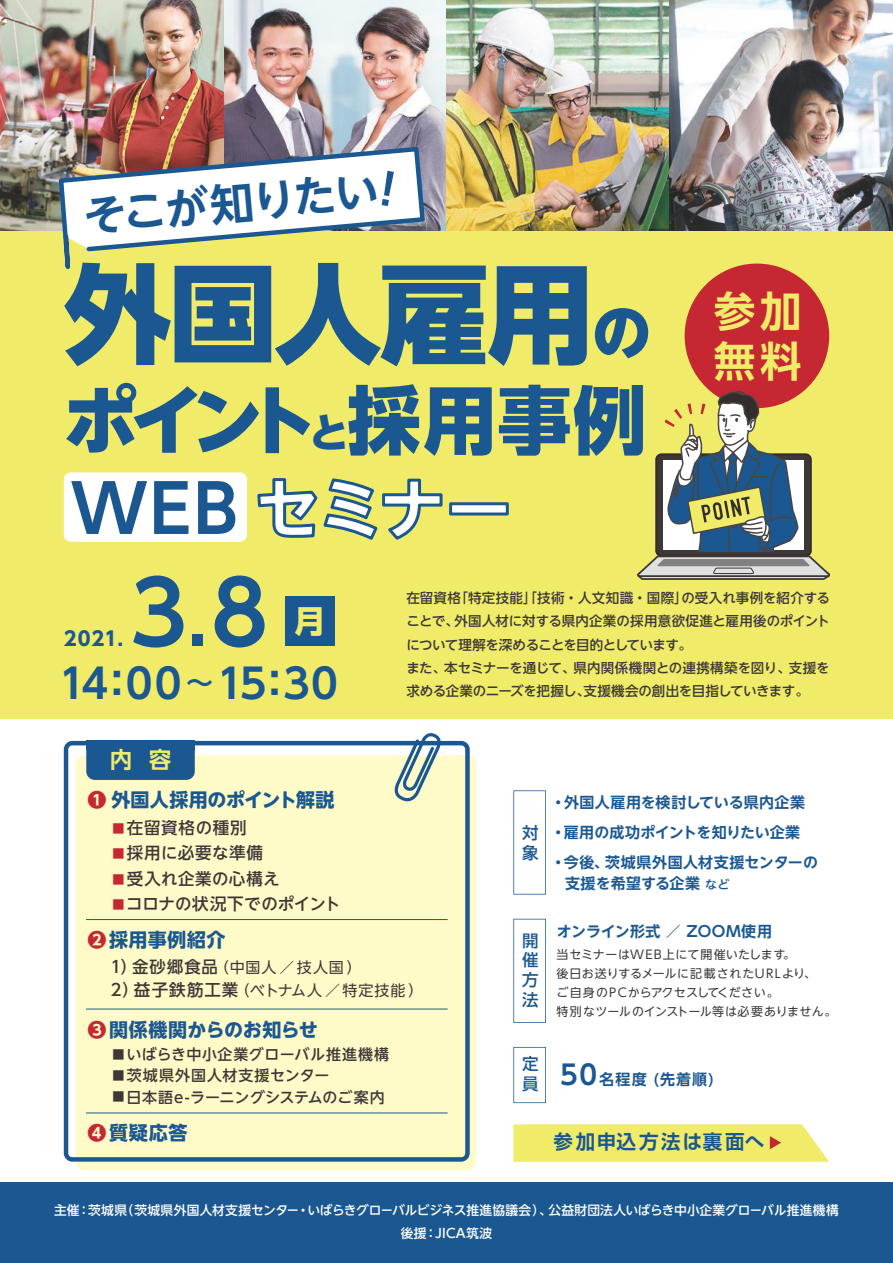
<style>
.page{position:relative;width:893px;height:1263px;background:#fff}
.page>*{position:absolute;margin:0;border:0;box-sizing:border-box;transform-origin:0 0}
.t1{font:800 108.15px "UD Shin Go NT Pr 6 N";letter-spacing:-.025em;color:#1b5892}
.t2{font:700 86.7px "UD Shin Go NT Pr 6 N De";color:#1b5892}
.t3{font:800 74.25px "UD Shin Go NT Pr 6 N";letter-spacing:-.055em;color:#1b5892}
.t4{font:700 66.3px "UD Shin Go NT Pr 6 N";color:#fff}
.t5{font:700 43.5px "UD Shin Go NT Pr 6 N De";color:#1b5892}
.t6{font:700 41.7px/49.9px "UD Shin Go NT Pr 6 N De";color:#f0ec6a}
.t7{font:700 40.65px "UD Shin Go NT Pr 6 N De";letter-spacing:-.035em;color:#1b5892}
.t8{font:700 31.5px "UD Shin Go NT Pr 6 N";color:#f0ec6a}
.t9{font:700 22.5px "UD Shin Go NT Pr 6 N De";color:#f0ec6a}
.t10{font:700 19.5px "Shin Go Pr 6 N De";letter-spacing:.115em;color:#1b5892}
.t11{font:700 19.5px "UD Shin Go NT Pr 6 N";color:#1b5892}
.t12{font:700 19.05px "UD Shin Go NT Pr 6 N";letter-spacing:.015em;color:#1b5892}
.t13{font:700 19.05px "UD Shin Go NT Pr 6 N";letter-spacing:-.01em;color:#1b5892}
.t14{font:500 16.5px "UD Shin Go NT Pr 6 N";letter-spacing:.035em;color:#3d3837}
.t15{font:500 16.5px "UD Shin Go NT Pr 6 N";letter-spacing:.005em;color:#3d3837}
.t16{font:500 16.5px/19.8px "UD Shin Go NT Pr 6 N";color:#1b5892}
.t17{font:700 15px/29.7px "UD Shin Go NT Pr 6 N De";letter-spacing:.015em;color:#1b5892}
.t18{font:15px/23.4px "UD Shin Go NT Pr 6 N";letter-spacing:.055em;color:#3d3837}
.t19{font:500 15px "UD Shin Go NT Pr 6 N";letter-spacing:.01em;color:#3d3837}
.t20{font:500 15px "UD Shin Go NT Pr 6 N";letter-spacing:.03em;color:#3d3837}
.t21{font:500 15px "UD Shin Go NT Pr 6 N";letter-spacing:.06em;color:#3d3837}
.t22{font:500 13.5px/23.4px "UD Shin Go NT Pr 6 N";letter-spacing:-.005em;color:#3d3837}
.t23{font:500 12.75px/23px "UD Shin Go NT Pr 6 N";color:#fff;text-align:center}
.t24{font:12px/19.2px "UD Shin Go NT Pr 6 N";letter-spacing:.035em;color:#3d3837}
.s1{font-size:60px}
.s2{font-size:40.5px}
.s3{font-family:"UD Shin Go NT Pr 6 N De";color:#1b5892}
.s4{font-size:30.15px}
.s5{color:#c52833}
.s6{font-size:12px;color:#c52833}
.s7{font-family:"UD Shin Go NT Pr 6 N";font-weight:500;font-size:12px}
.s8{font-weight:500;font-size:16.5px}
.s9{font-size:12px}
.s10{font-size:27px}
</style>
<div class="page">
<img style="left:223px;top:0;width:447px;height:231px">
<img style="left:670px;top:0;width:223px;height:231px">
<img style="left:0;top:0;width:223px;height:231px">
<div style="left:76px;top:755px;width:400px;height:415px;background:#fffbc8;border-radius:9px"></div>
<svg style="left:64px;top:741px;width:406px;height:421px"></svg>
<div style="left:0;top:1182px;width:893px;height:81px;background:#1b5892"></div>
<div style="left:0;top:231px;width:893px;height:487px;background:#f0ec6a"></div>
<div style="left:685px;top:264px;width:144px;height:144px;background:#c52833;border-radius:50%"></div>
<hr style="left:86px;top:919px;width:362px;height:1px;background:#1b5892">
<hr style="left:86px;top:1112px;width:362px;height:1px;background:#1b5892">
<svg style="left:513px;top:1047px;width:33px;height:56px"></svg>
<svg style="left:513px;top:1124px;width:316px;height:38px;background:#f0eb72"></svg>
<svg style="left:513px;top:790px;width:33px;height:104px"></svg>
<svg style="left:513px;top:919px;width:33px;height:104px"></svg>
<svg style="left:427px;top:493px;width:16px;height:14px"></svg>
<div style="left:449px;top:502px;width:60px;height:13px;border:3px solid #1b5892"></div>
<svg style="left:637px;top:390px;width:193px;height:190px"></svg>
<svg style="left:392px;top:733px;width:50px;height:68px"></svg>
<svg style="left:56px;top:144px;width:371px;height:502px"></svg>
<div style="left:86px;top:741px;width:109px;height:39px;background:#1b5892;border-radius:9px"></div>
<div style="left:86px;top:741px;width:109px;height:9px;background:#1b5892"></div>
<hr style="left:86px;top:1009px;width:362px;height:1px;background:#1b5892">
<svg style="left:382px;top:170px;width:12px;height:36px"></svg>
<h3 class="t5" style="left:80px;top:181px;width:297px;rotate:-5deg">そこが知りたい</h3>
<h1 class="t1" style="left:64px;top:225px;width:589px">外国人雇用<span class="s1">の</span></h1>
<h3 class="t3" style="left:64px;top:359px;width:585px">ポイント<span class="s2">と</span>採用事例</h3>
<h3 class="t4" style="left:71px;top:455px;width:443px"><span class="s3">WEB</span> セミナー</h3>
<h3 class="t6" style="left:714px;top:285px;width:89px">参加無料</h3>
<h3 class="t11" style="left:64px;top:623px;width:61px">2021.</h3>
<h2 class="t2" style="left:130px;top:543px;width:140px">3 8</h2>
<h3 class="t8" style="left:294px;top:595px;width:33px">月</h3>
<h3 class="t7" style="left:59px;top:650px;width:280px">14:00<span class="s4">～</span>15:30</h3>
<h3 class="t9" style="left:110px;top:741px;width:63px">内 容</h3>
<h3 class="t13" style="left:88px;top:784px;width:249px"><span class="s5">❶</span> 外国人採用のポイント解説</h3>
<p class="t14" style="left:112px;top:814px;width:136px"><span class="s6">■</span> 在留資格の種別</p>
<p class="t14" style="left:112px;top:840px;width:152px"><span class="s6">■</span> 採用に必要な準備</p>
<p class="t14" style="left:112px;top:865px;width:169px"><span class="s6">■</span> 受入れ企業の心構え</p>
<p class="t15" style="left:112px;top:891px;width:230px"><span class="s6">■</span>コロナの状況下でのポイント</p>
<p class="t22" style="left:406px;top:586px;width:425px">在留資格「特定技能」「技術・人文知識・国際」の受入れ事例を紹介することで、外国人材に対する県内企業の採用意欲促進と雇用後のポイントについて理解を深めることを目的としています。<br>また、本セミナーを通じて、県内関係機関との連携構築を図り、支援を</p>
<p class="t22" style="left:406px;top:679px;width:404px">求める企業のニーズを把握し、支援機会の創出を目指していきます。</p>
<p class="t16" style="left:522px;top:823px;width:18px">対象</p>
<p class="t17" style="left:551px;top:787px;width:269px">・外国人雇用を検討している県内企業・雇用の成功ポイントを知りたい企業・今後、茨城県外国人材支援センターの</p>
<p class="t17" style="left:565px;top:868px;width:166px">支援を希望する企業 <span class="s7">など</span></p>
<h3 class="t12" style="left:88px;top:924px;width:140px"><span class="s5">❷</span>採用事例紹介</h3>
<p class="t18" style="left:108px;top:955px;width:317px"><span class="s8">１）金砂郷食品</span>（中国人／技人国）<br><span class="s8">２）益子鉄筋工業</span>（ベトナム人／特定技能）</p>
<h3 class="t12" style="left:88px;top:1014px;width:232px"><span class="s5">❸</span>関係機関からのお知らせ</h3>
<p class="t20" style="left:112px;top:1042px;width:278px"><span class="s9">■</span> いばらき中小企業グローバル推進機構</p>
<p class="t21" style="left:112px;top:1063px;width:219px"><span class="s9">■</span> 茨城県外国人材支援センター</p>
<p class="t19" style="left:112px;top:1085px;width:274px"><span class="s9">■</span> 日本語e-ラーニングシステムのご案内</p>
<h3 class="t12" style="left:88px;top:1117px;width:101px"><span class="s5">❹</span>質疑応答</h3>
<p class="t16" style="left:522px;top:930px;width:18px;text-align:justify">開催方法</p>
<p class="t16" style="left:522px;top:1054px;width:18px">定員</p>
<p class="t17" style="left:557px;top:916px;width:217px">オンライン形式 ／ ZOOM使用</p>
<p class="t24" style="left:556px;top:944px;width:281px">当セミナーはWEB上にて開催いたします。<br>後日お送りするメールに記載されたURLより、<br>ご自身のPCからアクセスしてください。<br>特別なツールのインストール等は必要ありません。</p>
<p class="t17" style="left:555px;top:1064px;width:160px"><span class="s10">５０</span>名程度 (先着順)</p>
<h3 class="t10" style="left:554px;top:1125px;width:212px">参加申込方法は裏面へ</h3>
<p class="t23" style="left:54px;top:1199px;width:786px">主催：茨城県（茨城県外国人材支援センター・いばらきグローバルビジネス推進協議会）、公益財団法人いばらき中小企業グローバル推進機構後援：JICA筑波</p>
</div>
